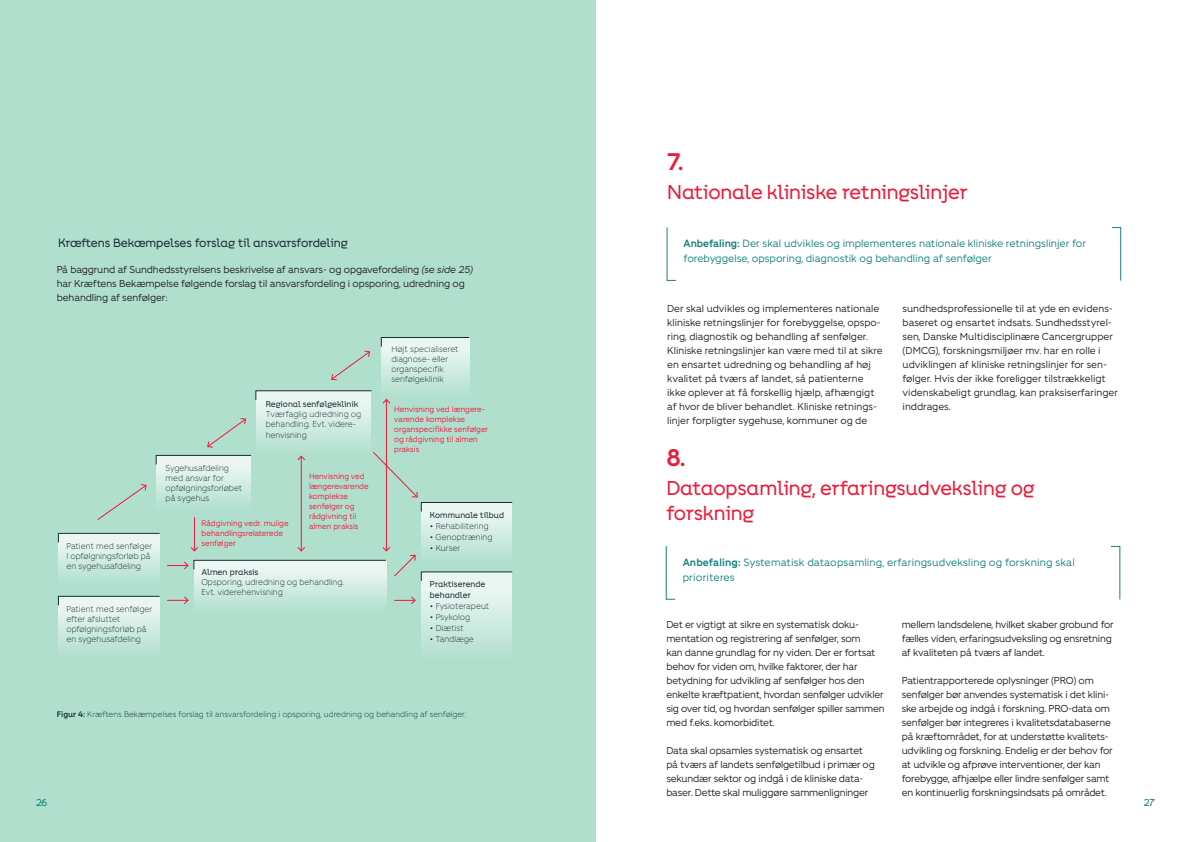
<style>
.page{position:relative;width:1191px;height:842px;background:#fff}
.page>*{position:absolute;margin:0;border:0;box-sizing:border-box;transform-origin:0 0}
.t1{font:700 24px "Fighter";color:#ed1a3a}
.t2{font:20px/25px "Fighter Overskrift";letter-spacing:-.01em;color:#ed1a3a}
.t3{font:12px "Fighter Overskrift";letter-spacing:-.02em;color:#183034}
.t4{font:10.5px/15px "Fighter";color:#16817f}
.t5{font:10px/14px "Fighter";letter-spacing:-.02em;color:#231f20}
.t6{font:10px/14px "Fighter";color:#231f20}
.t7{font:10px "Fighter Overskrift";color:#16817f}
.t8{font:300 8.5px/10px "Fighter";color:#183034}
.t9{font:8.5px/11px "Fighter Overskrift";color:#183034}
.t10{font:8px/10px "Fighter";color:#ed1a3a}
.t11{font:300 8px "Fighter";color:#183034}
.s1{font-weight:700}
.s2{font-style:italic}
</style>
<div class="page">
<svg style="left:1111px;top:227px;width:10px;height:54px"></svg>
<svg style="left:666px;top:227px;width:10px;height:54px"></svg>
<svg style="left:1111px;top:546px;width:9px;height:54px"></svg>
<svg style="left:665px;top:546px;width:10px;height:54px"></svg>
<div style="left:0;top:0;width:595px;height:842px;background:#b1dfce"></div>
<svg style="left:59px;top:606px;width:101px;height:41px;background:#d4ede3"></svg>
<svg style="left:156px;top:465px;width:95px;height:37px;background:#d3ece3"></svg>
<svg style="left:194px;top:581px;width:192px;height:23px;fill:#cceadf"></svg>
<svg style="left:256px;top:400px;width:115px;height:45px;background:#d4ede4"></svg>
<svg style="left:381px;top:347px;width:88px;height:41px;background:#d4ede4"></svg>
<svg style="left:421px;top:512px;width:91px;height:34px;background:#d8eee6"></svg>
<svg style="left:421px;top:581px;width:91px;height:66px;background:#d5ede4"></svg>
<svg style="left:59px;top:543px;width:101px;height:33px;background:#d3ece3"></svg>
<svg style="left:97px;top:484px;width:50px;height:36px"></svg>
<svg style="left:207px;top:418px;width:40px;height:30px"></svg>
<svg style="left:331px;top:350px;width:39px;height:31px"></svg>
<hr style="left:194px;top:517px;width:1px;height:34px;background:#ed1a3a">
<svg style="left:167px;top:596px;width:22px;height:8px"></svg>
<hr style="left:301px;top:456px;width:1px;height:95px;background:#ed1a3a">
<svg style="left:297px;top:455px;width:8px;height:6px"></svg>
<hr style="left:386px;top:399px;width:1px;height:152px;background:#ed1a3a">
<svg style="left:382px;top:399px;width:8px;height:5px"></svg>
<svg style="left:394px;top:596px;width:22px;height:8px"></svg>
<svg style="left:256px;top:390px;width:116px;height:10px"></svg>
<svg style="left:381px;top:337px;width:88px;height:10px"></svg>
<svg style="left:373px;top:451px;width:139px;height:61px"></svg>
<svg style="left:167px;top:546px;width:345px;height:35px"></svg>
<svg style="left:156px;top:455px;width:95px;height:10px"></svg>
<svg style="left:58px;top:533px;width:102px;height:10px"></svg>
<svg style="left:58px;top:596px;width:102px;height:10px"></svg>
<h1 class="t1" style="left:667px;top:145px;width:18px">7.</h1>
<h2 class="t2" style="left:667px;top:179px;width:302px">Nationale kliniske retningslinjer</h2>
<p class="t4" style="left:683px;top:236px;width:404px"><span class="s1">Anbefaling:</span> Der skal udvikles og implementeres nationale kliniske retningslinjer for forebyggelse, opsporing, diagnostik og behandling af senfølger</p>
<p class="t3" style="left:58px;top:235px;width:291px">Kræftens Bekæmpelses forslag til ansvarsfordeling</p>
<p class="t5" style="left:57px;top:262px;width:418px">På baggrund af Sundhedsstyrelsens beskrivelse af ansvars- og opgavefordeling <span class="s2">(se side 25) </span>har Kræftens Bekæmpelse følgende forslag til ansvarsfordeling i opsporing, udredning og behandling af senfølger:</p>
<p class="t6" style="left:667px;top:301px;width:217px">Der skal udvikles og implementeres nationale kliniske retningslinjer for forebyggelse, opspo&shy;ring, diagnostik og behandling af senfølger.<br>Kliniske retningslinjer kan være med til at sikre en ensartet udredning og behandling af høj kvalitet på tværs af landet, så patienterne ikke oplever at få forskellig hjælp, afhængigt af hvor de bliver behandlet. Kliniske retnings&shy;linjer forpligter sygehuse, kommuner og de</p>
<p class="t6" style="left:902px;top:301px;width:217px">sundhedsprofessionelle til at yde en evidens&shy;baseret og ensartet indsats. Sundhedsstyrel&shy;sen, Danske Multidisciplinære Cancergrupper (DMCG), forskningsmiljøer mv. har en rolle i udviklingen af kliniske retningslinjer for sen&shy;følger. Hvis der ikke foreligger tilstrækkeligt videnskabeligt grundlag, kan praksiserfaringer inddrages.</p>
<p class="t8" style="left:391px;top:344px;width:69px">Højt specialiseret diagnose- eller organspecifik senfølgeklinik</p>
<p class="t9" style="left:266px;top:398px;width:94px">Regional senfølgeklinik</p>
<p class="t8" style="left:266px;top:408px;width:97px">Tværfaglig udredning og behandling. Evt. videre-</p>
<p class="t8" style="left:266px;top:429px;width:43px">henvisning</p>
<p class="t10" style="left:394px;top:404px;width:96px">Henvisning ved længere&shy;varende komplekse organspecifikke senfølger og rådgivning til almen praksis</p>
<h1 class="t1" style="left:666px;top:441px;width:21px">8.</h1>
<h2 class="t2" style="left:666px;top:475px;width:370px">Dataopsamling, erfaringsudveksling og forskning</h2>
<p class="t4" style="left:682px;top:554px;width:393px"><span class="s1">Anbefaling:</span> Systematisk dataopsamling, erfaringsudveksling og forskning skal prioriteres</p>
<p class="t8" style="left:166px;top:462px;width:78px">Sygehusafdeling med ansvar for opfølgningsforløbet på sygehus</p>
<p class="t10" style="left:309px;top:470px;width:61px">Henvisning ved længerevarende komplekse senfølger og rådgivning til almen praksis</p>
<p class="t9" style="left:430px;top:509px;width:76px">Kommunale tilbud</p>
<p class="t8" style="left:430px;top:520px;width:60px">• Rehabilitering</p>
<p class="t8" style="left:430px;top:531px;width:64px">• Genoptræning</p>
<p class="t8" style="left:430px;top:542px;width:32px">• Kurser</p>
<p class="t9" style="left:430px;top:578px;width:57px">Praktiserende behandler</p>
<p class="t8" style="left:430px;top:600px;width:61px">• Fysioterapeut</p>
<p class="t8" style="left:430px;top:611px;width:42px">• Psykolog</p>
<p class="t8" style="left:430px;top:622px;width:35px">• Diætist</p>
<p class="t8" style="left:430px;top:633px;width:45px">• Tandlæge</p>
<p class="t10" style="left:202px;top:517px;width:88px">Rådgivning vedr. mulige behandlingsrelaterede senfølger</p>
<p class="t8" style="left:66px;top:541px;width:87px">Patient med senfølger<br>I opfølgningsforløb på en sygehusafdeling</p>
<p class="t8" style="left:66px;top:603px;width:87px">Patient med senfølger efter afsluttet opfølgningsforløb på en sygehusafdeling</p>
<p class="t9" style="left:201px;top:566px;width:59px">Almen praksis</p>
<p class="t8" style="left:201px;top:576px;width:144px">Opsporing, udredning og behandling.<br>Evt. viderehenvisning</p>
<p class="t5" style="left:901px;top:617px;width:213px">mellem landsdelene, hvilket skaber grobund for fælles viden, erfaringsudveksling og ensretning af kvaliteten på tværs af landet.</p>
<p class="t5" style="left:901px;top:673px;width:212px">Patientrapporterede oplysninger (PRO) om senfølger bør anvendes systematisk i det klini&shy;ske arbejde og indgå i forskning. PRO-data om senfølger bør integreres i kvalitetsdatabaserne på kræftområdet, for at understøtte kvalitets&shy;udvikling og forskning. Endelig er der behov for at udvikle og afprøve interventioner, der kan forebygge, afhjælpe eller lindre senfølger samt en kontinuerlig forskningsindsats på området.</p>
<p class="t5" style="left:666px;top:617px;width:220px">Det er vigtigt at sikre en systematisk doku&shy;mentation og registrering af senfølger, som<br>kan danne grundlag for ny viden. Der er fortsat behov for viden om, hvilke faktorer, der har betydning for udvikling af senfølger hos den enkelte kræftpatient, hvordan senfølger udvikler sig over tid, og hvordan senfølger spiller sammen med f.eks. komorbiditet.</p>
<p class="t5" style="left:666px;top:743px;width:210px">Data skal opsamles systematisk og ensartet på tværs af landets senfølgetilbud i primær og sekundær sektor og indgå i de kliniske data&shy;baser. Dette skal muliggøre sammenligninger</p>
<p class="t11" style="left:57px;top:709px;width:411px"><span class="s1">Figur 4:</span> Kræftens Bekæmpelses forslag til ansvarsfordeling i opsporing, udredning og behandling af senfølger.</p>
<p class="t7" style="left:36px;top:797px;width:13px">26</p>
<p class="t7" style="left:1144px;top:797px;width:12px">27</p>
</div>
